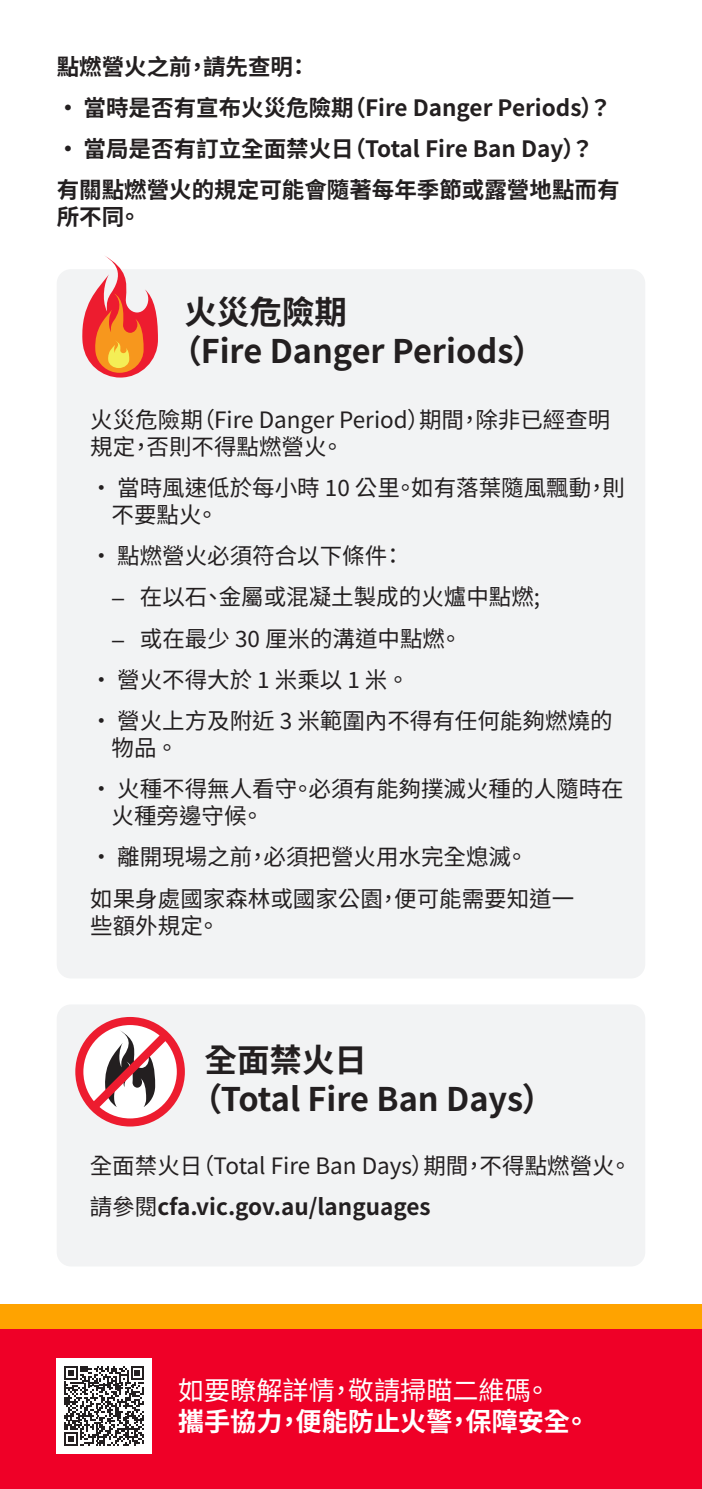
<style>
.page{position:relative;width:702px;height:1489px;background:#fff}
.page>*{position:absolute;margin:0;border:0;box-sizing:border-box;transform-origin:0 0}
.Heading{font:700 32.5px/39px "Noto Sans TC";color:#231f20}
.t1{font:700 26px "Noto Sans TC";color:#fff}
.t2{font:26px "Noto Sans TC";color:#fff}
.Body{font:22.5px/27px "Noto Sans TC";color:#231f20}
.Body-2{font:700 22.5px/27px "Noto Sans TC";color:#231f20}
.s1{font-family:"Proxima Nova"}
.s2{font-weight:400}
</style>
<div class="page">
<div style="left:0;top:1328px;width:702px;height:160px;background:#ef0027"></div>
<div style="left:0;top:1303px;width:702px;height:25px;background:#ffa300"></div>
<div style="left:57px;top:269px;width:588px;height:709px;background:#f2f3f4;border-radius:14px"></div>
<div style="left:57px;top:1004px;width:588px;height:262px;background:#f2f3f4;border-radius:14px"></div>
<svg style="left:82px;top:256px;width:76px;height:121px"></svg>
<div style="left:75px;top:1016px;width:110px;height:110px;border:8px solid #ed1c2f;border-radius:50%"></div>
<svg style="left:83px;top:1026px;width:92px;height:91px"></svg>
<div style="left:57px;top:1358px;width:95px;height:95px;background:#fff"></div>
<svg style="left:64px;top:1366px;width:80px;height:79px"></svg>
<p class="Body-2" style="left:57px;top:53px;width:255px">點燃營火之前，請先查明：</p>
<p class="Body-2" style="left:57px;top:95px;width:556px">• 當時是否有宣布火災危險期（Fire Danger Periods）？</p>
<p class="Body-2" style="left:57px;top:136px;width:538px">• 當局是否有訂立全面禁火日（Total Fire Ban Day）？</p>
<p class="Body-2" style="left:57px;top:177px;width:564px">有關點燃營火的規定可能會隨著每年季節或露營地點而有所不同。</p>
<p class="Heading" style="left:170px;top:294px;width:376px;text-indent:15px">火災危險期<br>（Fire Danger Periods）</p>
<p class="Body" style="left:90px;top:406px;width:521px">火災危險期（Fire Danger Period）期間，除非已經查明規定，否則不得點燃營火。</p>
<p class="Body" style="left:111px;top:474px;width:515px;text-indent:-21px">• 當時風速低於每小時 10 公里。如有落葉隨風飄動，則不要點火。</p>
<p class="Body" style="left:90px;top:543px;width:315px">• 點燃營火必須符合以下條件：</p>
<p class="Body" style="left:111px;top:584px;width:430px"><span class="s1">–</span> 在以石、金屬或混凝土製成的火爐中點燃;</p>
<p class="Body" style="left:111px;top:625px;width:352px"><span class="s1">–</span> 或在最少 30 厘米的溝道中點燃。</p>
<p class="Body" style="left:90px;top:666px;width:320px">• 營火不得大於 1 米乘以 1 米 。</p>
<p class="Body" style="left:111px;top:707px;width:502px;text-indent:-21px">• 營火上方及附近 3 米範圍內不得有任何能夠燃燒的物品 。</p>
<p class="Body" style="left:111px;top:776px;width:513px;text-indent:-21px">• 火種不得無人看守。必須有能夠撲滅火種的人隨時在火種旁邊守候。</p>
<p class="Body" style="left:90px;top:844px;width:439px">• 離開現場之前，必須把營火用水完全熄滅。</p>
<p class="Body" style="left:90px;top:885px;width:485px">如果身處國家森林或國家公園，便可能需要知道一些額外規定。</p>
<p class="Heading" style="left:190px;top:1041px;width:366px;text-indent:15px">全面禁火日<br>（Total Fire Ban Days）</p>
<p class="Body" style="left:90px;top:1152px;width:543px">全面禁火日（Total Fire Ban Days）期間，不得點燃營火。</p>
<p class="Body-2" style="left:90px;top:1194px;width:342px"><span class="s2">請參閱</span>cfa.vic.gov.au/languages</p>
<p class="t2" style="left:178px;top:1375px;width:374px">如要瞭解詳情，敬請掃瞄二維碼。</p>
<p class="t1" style="left:178px;top:1406px;width:413px">攜手協力，便能防止火警，保障安全。</p>
</div>
